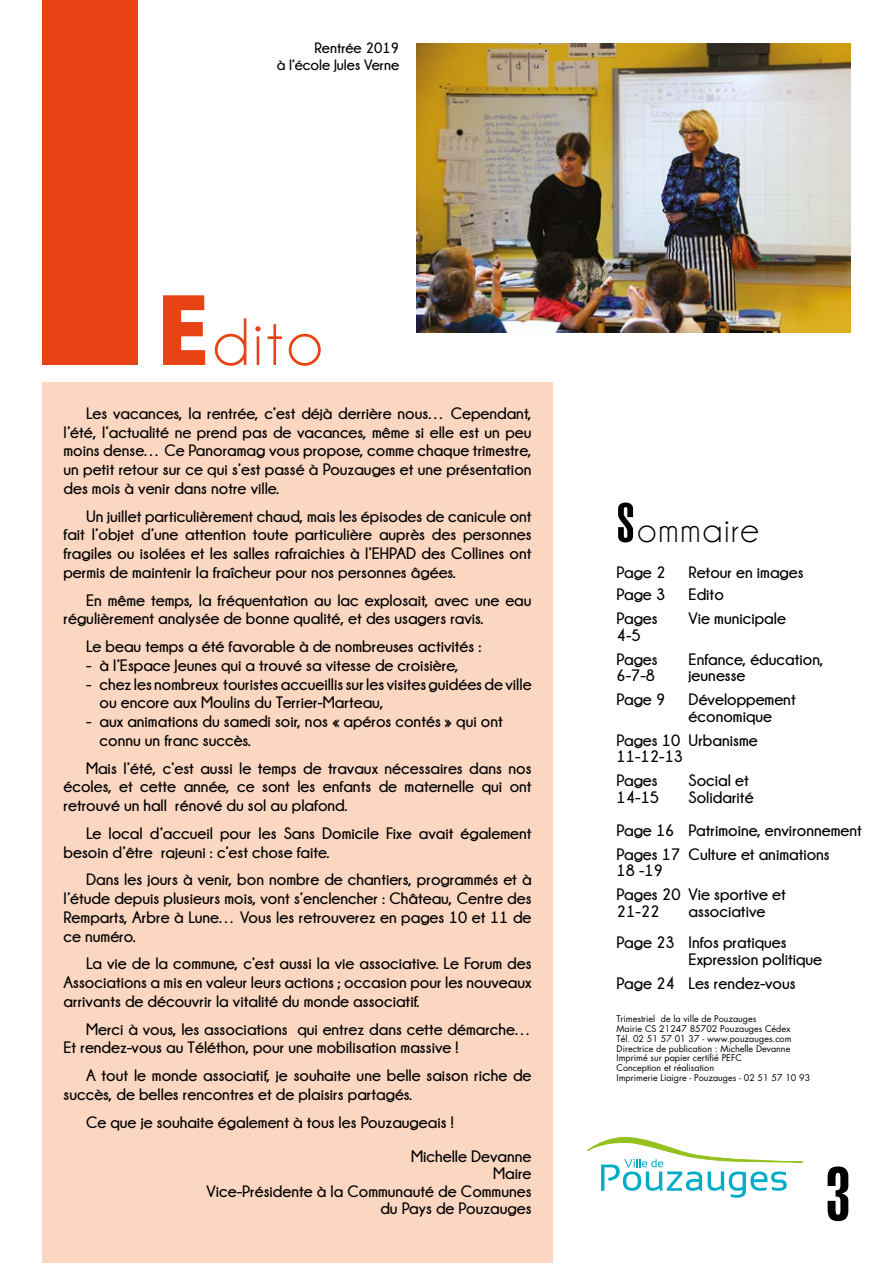
<style>
.page{position:relative;width:893px;height:1263px;background:#fff}
.page>*{position:absolute;margin:0;border:0;box-sizing:border-box;transform-origin:0 0}
.t1{font:900 extra-condensed 75px "Helvetica";color:#000}
.t2{font:67.5px "Champagne&Limousines";color:#e74315}
.t3{font:36px "Champagne&Limousines";letter-spacing:.05em;color:#000}
.t4{font:700 16.5px/18.8px "Champagne&Limousines";color:#000}
.t5{font:700 15px/16.5px "Champagne&Limousines";color:#000;text-align:right}
.t6{font:9px/9.8px "Futura";color:#000}
.s1{font-family:"Helvetica Neue";font-weight:900;font-stretch:condensed;font-size:97.5px}
.s2{font-family:"Helvetica";font-weight:900;font-stretch:extra-condensed;font-size:54px}
</style>
<div class="page">
<div style="left:43px;top:0;width:95px;height:365px;background:#e74315"></div>
<div style="left:43px;top:383px;width:510px;height:880px;background:#fbd6c1"></div>
<svg style="left:587px;top:1136px;width:216px;height:62px"></svg>
<img style="left:417px;top:43px;width:433px;height:289px">
<p class="t5" style="left:277px;top:39px;width:124px">Rentrée 2019<br>à l‘école Jules Verne</p>
<h2 class="t2" style="left:159px;top:308px;width:166px"><span class="s1">E</span>dito</h2>
<p class="t4" style="left:64px;top:403px;width:470px;text-align:justify;text-indent:23px">Les vacances, la rentrée, c’est déjà derrière nous… Cependant, l’été, l’actualité ne prend pas de vacances, même si elle est un peu moins dense… Ce Panoramag vous propose, comme chaque trimestre, un petit retour sur ce qui s’est passé à Pouzauges et une présentation des mois à venir dans notre ville.</p>
<p class="t4" style="left:64px;top:506px;width:470px;text-align:justify;text-indent:23px">Un juillet particulièrement chaud, mais les épisodes de canicule ont fait l’objet d’une attention toute particulière auprès des personnes fragiles ou isolées et les salles rafraichies à l’EHPAD des Collines ont permis de maintenir la fraîcheur pour nos personnes âgées.</p>
<p class="t4" style="left:64px;top:590px;width:470px;text-indent:23px">En même temps, la fréquentation au lac explosait, avec une eau régulièrement analysée de bonne qualité, et des usagers ravis.</p>
<p class="t4" style="left:86px;top:637px;width:397px">Le beau temps a été favorable à de nombreuses activités :</p>
<p class="t4" style="left:86px;top:655px;width:374px">- à l’Espace Jeunes qui a trouvé sa vitesse de croisière,</p>
<p class="t4" style="left:100px;top:674px;width:434px;text-indent:-13px">- chez les nombreux touristes accueillis sur les visites guidées de ville ou encore aux Moulins du Terrier-Marteau,</p>
<p class="t4" style="left:100px;top:712px;width:405px;text-indent:-13px">- aux animations du samedi soir, nos « apéros contés » qui ont connu un franc succès.</p>
<p class="t4" style="left:64px;top:758px;width:470px;text-align:justify;text-indent:23px">Mais l’été, c’est aussi le temps de travaux nécessaires dans nos écoles, et cette année, ce sont les enfants de maternelle qui ont retrouvé un hall rénové du sol au plafond.</p>
<p class="t4" style="left:64px;top:823px;width:470px;text-indent:23px">Le local d’accueil pour les Sans Domicile Fixe avait également besoin d’être rajeuni : c’est chose faite.</p>
<p class="t4" style="left:64px;top:870px;width:470px;text-align:justify;text-indent:23px">Dans les jours à venir, bon nombre de chantiers, programmés et à l’étude depuis plusieurs mois, vont s’enclencher : Château, Centre des Remparts, Arbre à Lune… Vous les retrouverez en pages 10 et 11 de ce numéro.</p>
<p class="t4" style="left:64px;top:954px;width:470px;text-align:justify;text-indent:23px">La vie de la commune, c’est aussi la vie associative. Le Forum des Associations a mis en valeur leurs actions ; occasion pour les nouveaux arrivants de découvrir la vitalité du monde associatif.</p>
<p class="t4" style="left:64px;top:1019px;width:469px;text-indent:23px">Merci à vous, les associations qui entrez dans cette démarche…<br>Et rendez-vous au Téléthon, pour une mobilisation massive !</p>
<p class="t4" style="left:64px;top:1066px;width:470px;text-indent:23px">A tout le monde associatif, je souhaite une belle saison riche de succès, de belles rencontres et de plaisirs partagés.</p>
<p class="t4" style="left:411px;top:1104px;width:122px;line-height:34.5px;text-indent:-325px">Ce que je souhaite également à tous les Pouzaugeais !<br>Michelle Devanne</p>
<p class="t4" style="left:206px;top:1165px;width:327px;line-height:17.2px;text-align:right">Maire<br>Vice-Présidente à la Communauté de Communes du Pays de Pouzauges</p>
<h3 class="t3" style="left:617px;top:511px;width:144px"><span class="s2">S</span>ommaire</h3>
<p class="t4" style="left:617px;top:562px;width:50px">Page 2</p>
<p class="t4" style="left:689px;top:562px;width:117px">Retour en images</p>
<p class="t4" style="left:617px;top:585px;width:50px">Page 3</p>
<p class="t4" style="left:689px;top:585px;width:37px">Edito</p>
<p class="t4" style="left:617px;top:609px;width:43px">Pages</p>
<p class="t4" style="left:689px;top:609px;width:99px">Vie municipale</p>
<p class="t4" style="left:617px;top:623px;width:43px;line-height:24px">4-5<br>Pages</p>
<p class="t4" style="left:689px;top:649px;width:136px">Enfance, éducation,</p>
<p class="t4" style="left:617px;top:666px;width:40px">6-7-8</p>
<p class="t4" style="left:689px;top:666px;width:58px">jeunesse</p>
<p class="t4" style="left:617px;top:690px;width:50px">Page 9</p>
<p class="t4" style="left:689px;top:691px;width:109px;line-height:16.5px">Développement économique</p>
<p class="t4" style="left:617px;top:732px;width:143px;line-height:16.5px">Pages 10 Urbanisme<br>11-12-13</p>
<p class="t4" style="left:617px;top:771px;width:43px">Pages</p>
<p class="t4" style="left:689px;top:771px;width:62px">Social et</p>
<p class="t4" style="left:617px;top:787px;width:44px">14-15</p>
<p class="t4" style="left:617px;top:780px;width:247px;line-height:33px;text-indent:72px">Solidarité<br>Page 16 Patrimoine, environnement</p>
<p class="t4" style="left:617px;top:846px;width:215px;line-height:16.5px">Pages 17 Culture et animations<br>18 -19</p>
<p class="t4" style="left:617px;top:886px;width:171px;line-height:16.5px">Pages 20 Vie sportive et<br>21-22</p>
<p class="t4" style="left:617px;top:895px;width:172px;line-height:31.5px;text-indent:72px">associative<br>Page 23 Infos pratiques</p>
<p class="t4" style="left:617px;top:947px;width:207px;line-height:24px;text-indent:72px">Expression politique<br>Page 24 Les rendez-vous</p>
<p class="t6" style="left:617px;top:1014px;width:195px">Trimestriel de la ville de Pouzauges<br>Mairie CS 21247 85702 Pouzauges Cédex<br>Tél. 02 51 57 01 37 - www.pouzauges.com Directrice de publication : Michelle Devanne Imprimé sur papier certifié PEFC<br>Conception et réalisation<br>Imprimerie Liaigre - Pouzauges - 02 51 57 10 93</p>
<h1 class="t1" style="left:825px;top:1151px;width:26px">3</h1>
</div>
